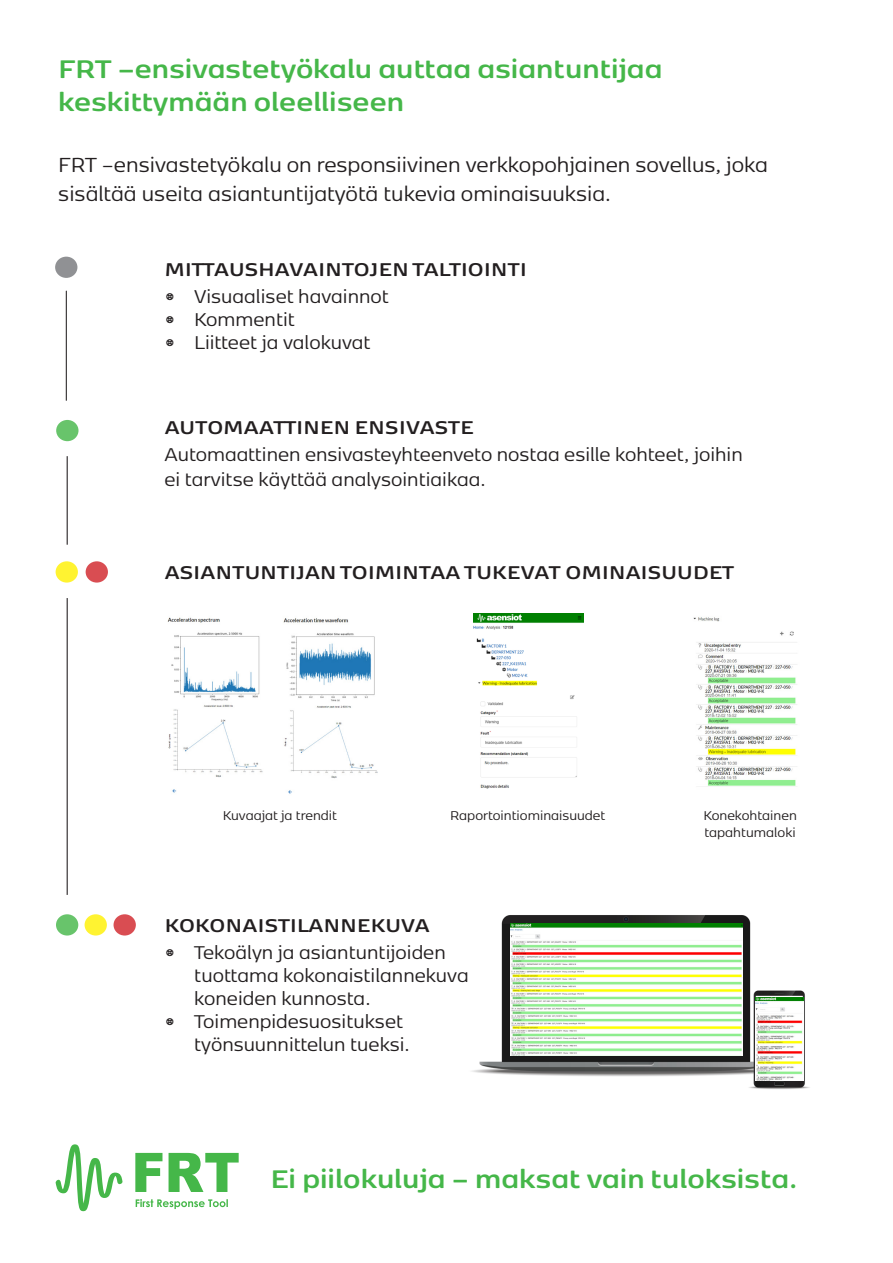
<style>
.page{position:relative;width:893px;height:1263px;background:#fff}
.page>*{position:absolute;margin:0;border:0;box-sizing:border-box;transform-origin:0 0}
.Pääotsikko{font:700 30px/33px "Kobenhavn Sans";color:#45b749}
.Pääotsikko-2{font:24px/28.5px "Kobenhavn Sans";color:#231f20}
.Pääotsikko-3{font:21.75px/23.1px "Kobenhavn Sans";color:#231f20}
.Pääotsikko-4{font:700 21.75px "Kobenhavn Sans";letter-spacing:.015em;color:#231f20}
.Pääotsikko-5{font:15px "Kobenhavn Sans";color:#231f20}
</style>
<div class="page">
<img style="left:472px;top:915px;width:338px;height:174px">
<img style="left:511px;top:924px;width:231px;height:131px">
<img style="left:756px;top:997px;width:47px;height:84px">
<hr style="left:66px;top:291px;width:1px;height:110px;background:#231f20">
<div style="left:55px;top:257px;width:22px;height:21px;background:#909194;border-radius:50%"></div>
<div style="left:56px;top:420px;width:23px;height:21px;background:#68c46b;border-radius:50%"></div>
<hr style="left:67px;top:456px;width:1px;height:89px;background:#231f20">
<svg style="left:56px;top:561px;width:22px;height:22px"></svg>
<svg style="left:86px;top:561px;width:22px;height:22px"></svg>
<div style="left:85px;top:914px;width:22px;height:21px;background:#fff331;border-radius:50%"></div>
<div style="left:114px;top:914px;width:22px;height:21px;background:#d94d52;border-radius:50%"></div>
<div style="left:56px;top:914px;width:22px;height:21px;background:#68c46b;border-radius:50%"></div>
<hr style="left:67px;top:598px;width:1px;height:297px;background:#231f20">
<svg style="left:135px;top:1153px;width:104px;height:39px"></svg>
<svg style="left:136px;top:1199px;width:92px;height:10px"></svg>
<svg style="left:55px;top:1144px;width:68px;height:67px"></svg>
<img style="left:283px;top:618px;width:95px;height:176px">
<img style="left:474px;top:613px;width:109px;height:176px">
<img style="left:693px;top:617px;width:104px;height:170px">
<img style="left:167px;top:617px;width:96px;height:176px">
<p class="Pääotsikko" style="left:58px;top:49px;width:606px">FRT –ensivastetyökalu auttaa asiantuntijaa keskittymään oleelliseen</p>
<p class="Pääotsikko-2" style="left:58px;top:149px;width:711px">FRT –ensivastetyökalu on responsiivinen verkkopohjainen sovellus, joka sisältää useita asiantuntijatyötä tukevia ominaisuuksia.</p>
<p class="Pääotsikko-4" style="left:165px;top:253px;width:363px">MITTAUSHAVAINTOJEN TALTIOINTI</p>
<p class="Pääotsikko-3" style="left:165px;top:284px;width:226px">• Visuaaliset havainnot</p>
<p class="Pääotsikko-3" style="left:165px;top:307px;width:132px">• Kommentit</p>
<p class="Pääotsikko-3" style="left:165px;top:330px;width:207px">• Liitteet ja valokuvat</p>
<p class="Pääotsikko-4" style="left:165px;top:411px;width:310px">AUTOMAATTINEN ENSIVASTE</p>
<p class="Pääotsikko-3" style="left:165px;top:440px;width:580px;line-height:25.3px">Automaattinen ensivasteyhteenveto nostaa esille kohteet, joihin ei tarvitse käyttää analysointiaikaa.</p>
<p class="Pääotsikko-4" style="left:165px;top:556px;width:571px">ASIANTUNTIJAN TOIMINTAA TUKEVAT OMINAISUUDET</p>
<p class="Pääotsikko-5" style="left:223px;top:806px;width:116px">Kuvaajat ja trendit</p>
<p class="Pääotsikko-5" style="left:450px;top:806px;width:157px">Raportointiominaisuudet</p>
<p class="Pääotsikko-5" style="left:703px;top:806px;width:95px">Konekohtainen</p>
<p class="Pääotsikko-5" style="left:704px;top:822px;width:93px">tapahtumaloki</p>
<p class="Pääotsikko-4" style="left:165px;top:909px;width:267px">KOKONAISTILANNEKUVA</p>
<p class="Pääotsikko-3" style="left:194px;top:940px;width:276px;text-indent:-30px">• Tekoälyn ja asiantuntijoiden tuottama kokonaistilannekuva koneiden kunnosta.</p>
<p class="Pääotsikko-3" style="left:194px;top:1009px;width:217px;text-indent:-30px">• Toimenpidesuositukset työnsuunnittelun tueksi.</p>
<p class="Pääotsikko" style="left:270px;top:1160px;width:529px">Ei piilokuluja – maksat vain tuloksista.</p>
</div>
